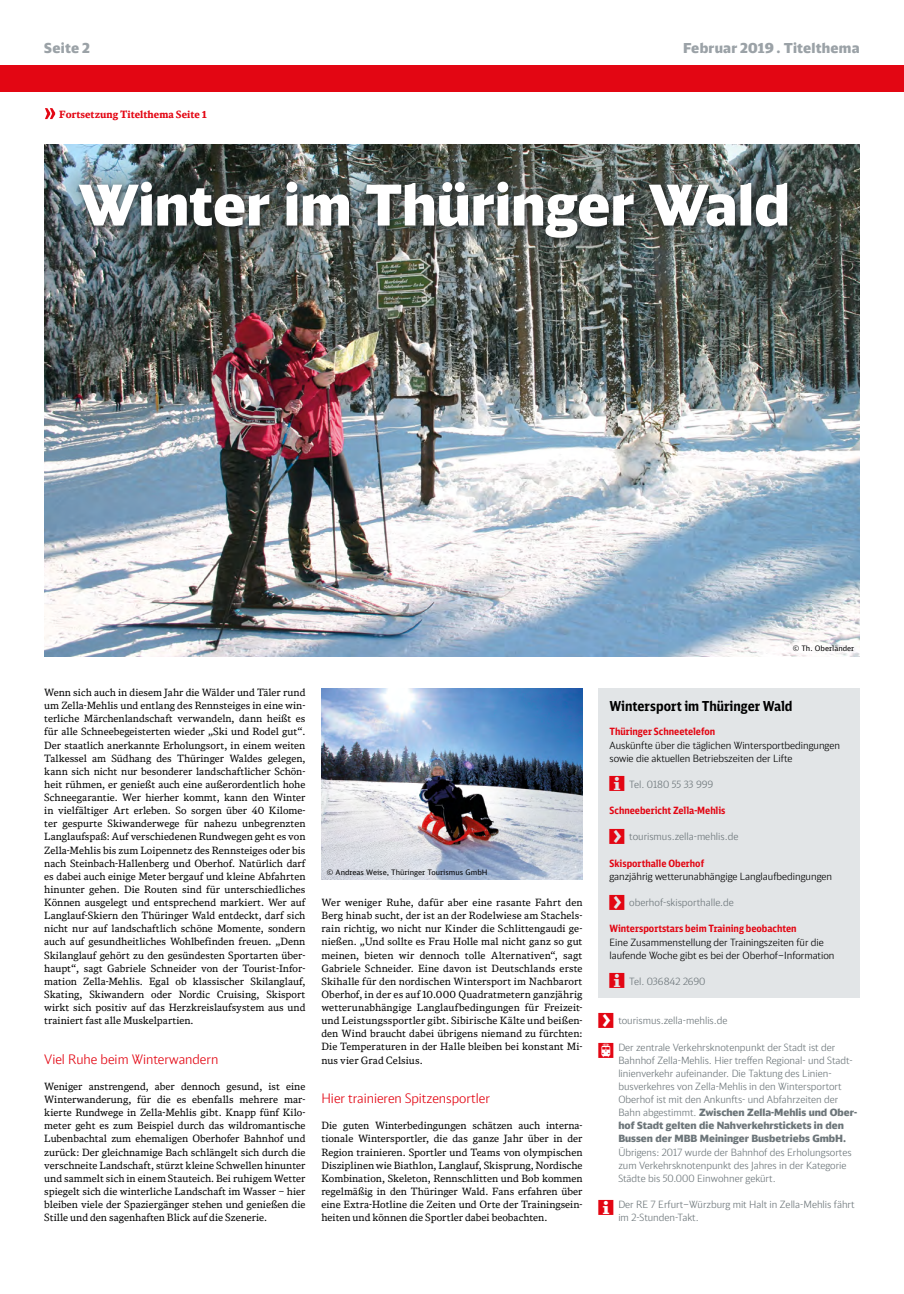
<style>
.page{position:relative;width:904px;height:1294px;background:#fff}
.page>*{position:absolute;margin:0;border:0;box-sizing:border-box;transform-origin:0 0}
.t1{font:900 56.25px "DB Head";color:#fff}
.t2{font:900 13.75px "DB Head";letter-spacing:.015em;color:#9ba2a7}
.t3{font:700 13.75px "DB Sans Cond";color:#000}
.t4{font:300 13.12px "DB Head";color:#e30613}
.t5{font:10px/13.1px "DB News";color:#000;text-align:justify}
.t6{font:300 10px/13.1px "DB Head";color:#6d767a}
.t7{font:300 10px/13.1px "DB Head";color:#000}
.t8{font:700 10px "DB Sans Cond";color:#e30613}
.t9{font:700 10px "DB News";color:#e30613}
.t10{font:7.5px "DB Sans";color:#000}
.s1{font-weight:900}
</style>
<div class="page">
<div style="left:0;top:66px;width:904px;height:26px;background:#e30613"></div>
<svg style="left:45px;top:108px;width:10px;height:11px"></svg>
<img style="left:45px;top:144px;width:814px;height:512px">
<div style="left:785px;top:637px;width:76px;height:22px;background:#fff;opacity:.75"></div>
<div style="left:599px;top:688px;width:261px;height:310px;background:#e2e5e7"></div>
<div style="left:49px;top:152px;width:768px;height:115px;background:#404b50;opacity:.33"></div>
<img style="left:321px;top:688px;width:261px;height:191px">
<h2 class="t2" style="left:44px;top:39px;width:47px">Seite 2</h2>
<h2 class="t2" style="left:683px;top:39px;width:178px">Februar 2019 . Titelthema</h2>
<p class="t9" style="left:59px;top:108px;width:149px">Fortsetzung Titelthema Seite 1</p>
<h1 class="t1" style="left:78px;top:169px;width:713px">Winter im Thüringer Wald</h1>
<p class="t5" style="left:44px;top:685px;width:263px">Wenn sich auch in diesem Jahr die Wälder und Täler rund um Zella-Mehlis und entlang des Rennsteiges in eine win&shy;terliche Märchenlandschaft verwandeln, dann heißt es für alle Schneebegeisterten wieder „Ski und Rodel gut“.<br>Der staatlich anerkannte Erholungsort, in einem weiten Talkessel am Südhang des Thüringer Waldes gelegen, kann sich nicht nur besonderer landschaftlicher Schön&shy;heit rühmen, er genießt auch eine außerordentlich hohe Schneegarantie. Wer hierher kommt, kann den Winter in vielfältiger Art erleben. So sorgen über 40 Kilome&shy;ter gespurte Skiwanderwege für nahezu unbegrenzten Langlaufspaß: Auf verschiedenen Rundwegen geht es von Zella-Mehlis bis zum Loipennetz des Rennsteiges oder bis nach Steinbach-Hallenberg und Oberhof. Natürlich darf es dabei auch einige Meter bergauf und kleine Abfahrten hinunter gehen. Die Routen sind für unterschiedliches Können ausgelegt und entsprechend markiert. Wer auf Langlauf-Skiern den Thüringer Wald entdeckt, darf sich nicht nur auf landschaftlich schöne Momente, sondern auch auf gesundheitliches Wohlbefinden freuen. „Denn Skilanglauf gehört zu den gesündesten Sportarten über&shy;haupt“, sagt Gabriele Schneider von der Tourist-Infor&shy;mation Zella-Mehlis. Egal ob klassischer Skilanglauf, Skating, Skiwandern oder Nordic Cruising, Skisport wirkt sich positiv auf das Herzkreislaufsystem aus und trainiert fast alle Muskelpartien.</p>
<h3 class="t4" style="left:44px;top:1050px;width:176px">Viel Ruhe beim Winterwandern</h3>
<p class="t5" style="left:44px;top:1079px;width:263px">Weniger anstrengend, aber dennoch gesund, ist eine Winterwanderung, für die es ebenfalls mehrere mar&shy;kierte Rundwege in Zella-Mehlis gibt. Knapp fünf Kilo&shy;meter geht es zum Beispiel durch das wildromantische Lubenbachtal zum ehemaligen Oberhofer Bahnhof und zurück: Der gleichnamige Bach schlängelt sich durch die verschneite Landschaft, stürzt kleine Schwellen hinunter und sammelt sich in einem Stauteich. Bei ruhigem Wetter spiegelt sich die winterliche Landschaft im Wasser – hier bleiben viele der Spaziergänger stehen und genießen die Stille und den sagenhaften Blick auf die Szenerie.</p>
<p class="t10" style="left:327px;top:867px;width:162px">© Andreas Weise, Thüringer Tourismus GmbH</p>
<p class="t5" style="left:321px;top:895px;width:263px">Wer weniger Ruhe, dafür aber eine rasante Fahrt den Berg hinab sucht, der ist an der Rodelwiese am Stachels&shy;rain richtig, wo nicht nur Kinder die Schlittengaudi ge&shy;nießen. „Und sollte es Frau Holle mal nicht ganz so gut meinen, bieten wir dennoch tolle Alternativen“, sagt Gabriele Schneider. Eine davon ist Deutschlands erste Skihalle für den nordischen Wintersport im Nachbarort Oberhof, in der es auf 10.000 Quadratmetern ganzjährig wetterunabhängige Langlaufbedingungen für Freizeit&shy;und Leistungssportler gibt. Sibirische Kälte und beißen&shy;den Wind braucht dabei übrigens niemand zu fürchten:<br>Die Temperaturen in der Halle bleiben bei konstant Mi&shy;nus vier Grad Celsius.</p>
<h3 class="t4" style="left:321px;top:1090px;width:170px">Hier trainieren Spitzensportler</h3>
<p class="t5" style="left:321px;top:1118px;width:263px">Die guten Winterbedingungen schätzen auch interna&shy;tionale Wintersportler, die das ganze Jahr über in der Region trainieren. Sportler und Teams von olympischen Disziplinen wie Biathlon, Langlauf, Skisprung, Nordische Kombination, Skeleton, Rennschlitten und Bob kommen regelmäßig in den Thüringer Wald. Fans erfahren über eine Extra-Hotline die Zeiten und Orte der Trainingsein&shy;heiten und können die Sportler dabei beobachten.</p>
<p class="t10" style="left:792px;top:644px;width:63px">© Th. Oberländer</p>
<h2 class="t3" style="left:609px;top:697px;width:184px">Wintersport im Thüringer Wald</h2>
<p class="t8" style="left:609px;top:725px;width:107px">Thüringer Schneetelefon</p>
<p class="t7" style="left:609px;top:738px;width:232px">Auskünfte über die täglichen Wintersportbedingungen sowie die aktuellen Betriebszeiten der Lifte</p>
<p class="t6" style="left:629px;top:777px;width:86px">Tel. 0180 55 33 999</p>
<p class="t8" style="left:609px;top:804px;width:118px">Schneebericht Zella-Mehlis</p>
<p class="t6" style="left:629px;top:830px;width:111px">tourismus.zella-mehlis.de</p>
<p class="t8" style="left:609px;top:856px;width:96px">Skisporthalle Oberhof</p>
<p class="t7" style="left:609px;top:869px;width:224px">ganzjährig wetterunabhängige Langlaufbedingungen</p>
<p class="t6" style="left:629px;top:895px;width:106px">oberhof-skisporthalle.de</p>
<p class="t8" style="left:609px;top:922px;width:189px">Wintersportstars beim Training beobachten</p>
<p class="t7" style="left:609px;top:935px;width:226px">Eine Zusammenstellung der Trainingszeiten für die laufende Woche gibt es bei der Oberhof–Information</p>
<p class="t6" style="left:629px;top:974px;width:78px">Tel. 036842 2690</p>
<p class="t6" style="left:618px;top:1013px;width:111px">tourismus.zella-mehlis.de</p>
<p class="t6" style="left:618px;top:1040px;width:240px">Der zentrale Verkehrsknotenpunkt der Stadt ist der Bahnhof Zella-Mehlis. Hier treffen Regional- und Stadt&shy;linienverkehr aufeinander. Die Taktung des Linien&shy;busverkehres von Zella-Mehlis in den Wintersportort Oberhof ist mit den Ankunfts- und Abfahrzeiten der Bahn abgestimmt. <span class="s1">Zwischen Zella-Mehlis und Ober&shy;hof Stadt gelten die Nahverkehrstickets in den Bussen der MBB Meininger Busbetriebs GmbH.</span></p>
<p class="t6" style="left:618px;top:1145px;width:235px">Übrigens: 2017 wurde der Bahnhof des Erholungsortes zum Verkehrsknotenpunkt des Jahres in der Kategorie<br>Städte bis 50.000 Einwohner gekürt.</p>
<p class="t6" style="left:618px;top:1197px;width:238px">Der RE 7 Erfurt–Würzburg mit Halt in Zella-Mehlis fährt im 2-Stunden-Takt.</p>
</div>
